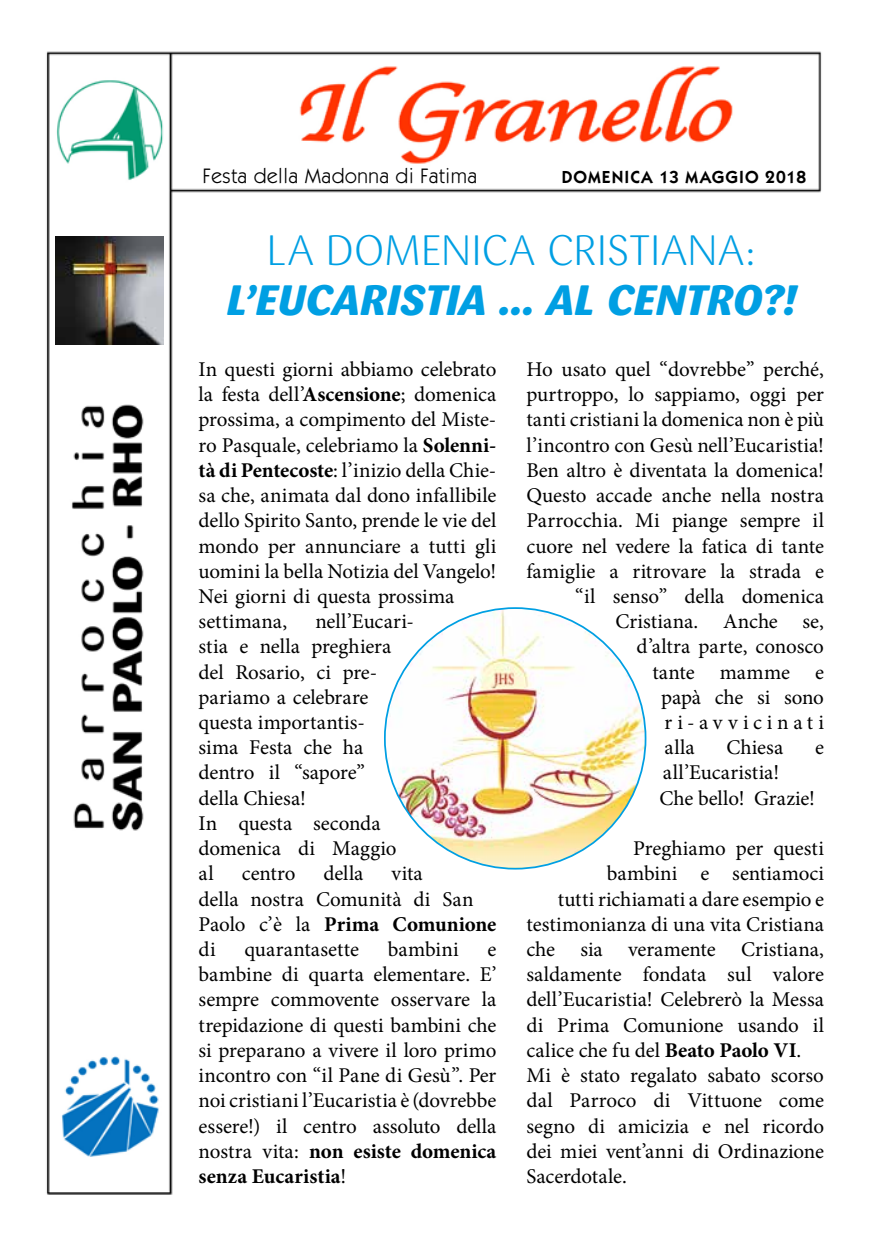
<style>
.page{position:relative;width:874px;height:1241px;background:#fff}
.page>*{position:absolute;margin:0;border:0;box-sizing:border-box;transform-origin:0 0}
.t1{font:italic 800 42px "Sari";letter-spacing:-.005em;color:#009fe3}
.t2{font:300 42px "Sari";color:#009fe3}
.t3{font:21px/25.2px "Minion Pro";color:#000}
.t4{font:21px "Itc Kabel";letter-spacing:.03em;color:#000}
.t5{font:21px "Minion Pro";letter-spacing:.23em;color:#000}
.t6{font:600 17.5px "Itc Kabel";letter-spacing:.055em;color:#000}
.s1{font-weight:700}
</style>
<div class="page">
<img style="left:46px;top:51px;width:776px;height:1144px">
<img style="left:56px;top:236px;width:107px;height:108px">
<img style="left:384px;top:608px;width:261px;height:260px;border-radius:130px">
<p class="t4" style="left:202px;top:163px;width:276px">Festa della Madonna di Fatima</p>
<p class="t6" style="left:561px;top:167px;width:246px">DOMENICA 13 MAGGIO 2018</p>
<h1 class="t2" style="left:266px;top:226px;width:491px">LA DOMENICA CRISTIANA:</h1>
<h1 class="t1" style="left:226px;top:275px;width:571px">L’EUCARISTIA … AL CENTRO?!</h1>
<p class="t3" style="left:198px;top:357px;width:299px">In questi giorni abbiamo celebrato la festa dell’<span class="s1">Ascensione</span>; domenica prossima, a compimento del Miste&shy;ro Pasquale, celebriamo la <span class="s1">Solenni&shy;tà di Pentecoste</span>: l’inizio della Chie&shy;sa che, animata dal dono infallibile dello Spirito Santo, prende le vie del mondo per annunciare a tutti gli uomini la bella Notizia del Vangelo!<br>Nei giorni di questa prossima settimana,</p>
<p class="t3" style="left:198px;top:609px;width:217px;text-indent:117px">nell’Eucari&shy;stia e nella preghiera del Rosario, ci pre&shy;pariamo a celebrare questa importantis-<br>sima Festa che ha dentro il “sapore”<br>della Chiesa!<br>In questa seconda domenica di Maggio al</p>
<p class="t3" style="left:241px;top:861px;width:55px">centro</p>
<p class="t3" style="left:323px;top:861px;width:42px">della</p>
<p class="t3" style="left:198px;top:861px;width:299px;text-indent:193px">vita<br>della nostra Comunità di San<br>Paolo c’è la <span class="s1">Prima Comunione </span>di</p>
<p class="t3" style="left:244px;top:936px;width:116px">quarantasette</p>
<p class="t3" style="left:388px;top:936px;width:72px">bambini</p>
<p class="t3" style="left:198px;top:936px;width:299px;text-align:justify;text-indent:289px">e bambine di quarta elementare. E’ sempre commovente osservare la trepidazione di questi bambini che si preparano a vivere il loro primo incontro con “il Pane di Gesù”. Per noi cristiani l’Eucaristia è (dovrebbe essere!) il centro assoluto della nostra vita: <span class="s1">non esiste domenica senza Eucaristia</span>!</p>
<p class="t3" style="left:526px;top:357px;width:299px">Ho usato quel “dovrebbe” perché,</p>
<p class="t3" style="left:526px;top:382px;width:299px">purtroppo, lo sappiamo, oggi per</p>
<p class="t3" style="left:526px;top:407px;width:299px">tanti cristiani la domenica non è più</p>
<p class="t3" style="left:526px;top:432px;width:299px">l’incontro con Gesù nell’Eucaristia!</p>
<p class="t3" style="left:526px;top:457px;width:299px">Ben altro è diventata la domenica!</p>
<p class="t3" style="left:526px;top:483px;width:299px">Questo accade anche nella nostra</p>
<p class="t3" style="left:526px;top:508px;width:299px">Parrocchia. Mi piange sempre il</p>
<p class="t3" style="left:526px;top:533px;width:299px">cuore nel vedere la fatica di tante</p>
<p class="t3" style="left:526px;top:558px;width:299px">famiglie a ritrovare la strada e</p>
<p class="t3" style="left:575px;top:583px;width:250px">“il senso” della domenica</p>
<p class="t3" style="left:615px;top:609px;width:210px">Cristiana. Anche se,</p>
<p class="t3" style="left:636px;top:634px;width:189px">d’altra parte, conosco</p>
<p class="t3" style="left:652px;top:659px;width:173px">tante mamme e</p>
<p class="t3" style="left:660px;top:684px;width:164px">papà che si sono</p>
<p class="t5" style="left:664px;top:708px;width:161px">ri-avvicinati</p>
<p class="t3" style="left:664px;top:735px;width:32px">alla</p>
<p class="t3" style="left:726px;top:735px;width:58px">Chiesa</p>
<p class="t3" style="left:814px;top:735px;width:10px">e</p>
<p class="t3" style="left:659px;top:760px;width:157px">all’Eucaristia!<br>Che bello! Grazie!</p>
<p class="t3" style="left:632px;top:835px;width:192px">Preghiamo per questi</p>
<p class="t3" style="left:606px;top:861px;width:218px">bambini e sentiamoci</p>
<p class="t3" style="left:557px;top:886px;width:268px">tutti richiamati a dare esempio e</p>
<p class="t3" style="left:526px;top:911px;width:299px">testimonianza di una vita Cristiana</p>
<p class="t3" style="left:526px;top:936px;width:299px">che sia veramente Cristiana,</p>
<p class="t3" style="left:526px;top:961px;width:299px">saldamente fondata sul valore</p>
<p class="t3" style="left:526px;top:987px;width:299px">dell’Eucaristia! Celebrerò la Messa</p>
<p class="t3" style="left:526px;top:1012px;width:299px">di Prima Comunione usando il</p>
<p class="t3" style="left:526px;top:1037px;width:276px">calice che fu del <span class="s1">Beato Paolo VI</span>.</p>
<p class="t3" style="left:526px;top:1062px;width:299px">Mi è stato regalato sabato scorso</p>
<p class="t3" style="left:526px;top:1087px;width:299px">dal Parroco di Vittuone come</p>
<p class="t3" style="left:526px;top:1113px;width:299px">segno di amicizia e nel ricordo</p>
<p class="t3" style="left:526px;top:1138px;width:299px">dei miei vent’anni di Ordinazione</p>
<p class="t3" style="left:526px;top:1163px;width:102px">Sacerdotale.</p>
</div>
